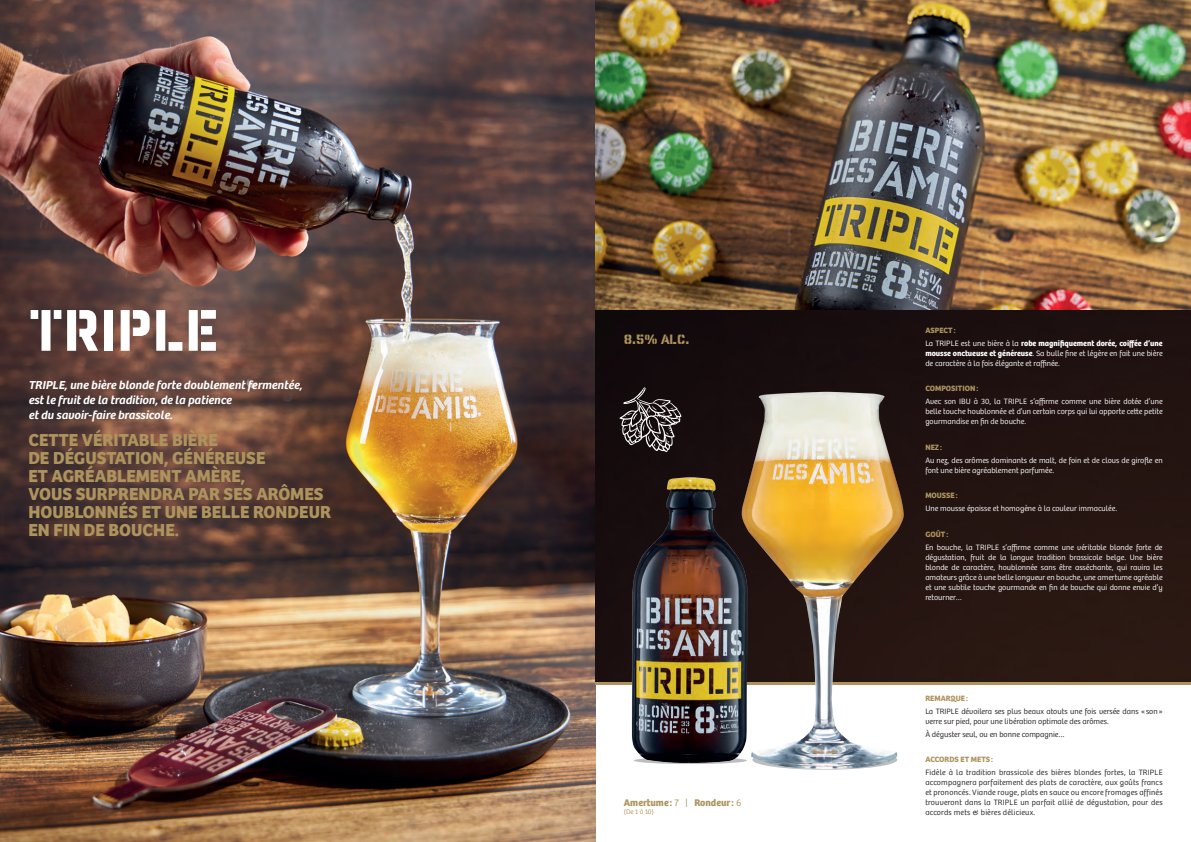
<style>
.page{position:relative;width:1191px;height:842px;background:#fff}
.page>*{position:absolute;margin:0;border:0;box-sizing:border-box;transform-origin:0 0}
.t1{font:500 60.3px "Reload Alt Stencil";color:#fff}
.t2{font:700 18px/18px "Bree";color:#ad945e}
.t3{font:500 14px "Reload Alt Stencil";color:#ad945e}
.t4{font:italic 600 12px/15px "Bree";color:#fff}
.t5{font:700 10px "Bree";color:#ad945e}
.t6{font:300 8px/10px "Bree";color:#fff}
.t7{font:300 8px/10px "Bree";color:#231f20}
.t8{font:700 8px/12.8px "Bree";color:#fff}
.t9{font:700 8px "Bree";color:#ad945e}
.t10{font:300 7px "Bree";color:#ad945e}
.s1{font-weight:300}
.s2{color:#ad945e}
.s3{font-weight:700}
</style>
<div class="page">
<img style="left:0;top:0;width:595px;height:842px">
<img style="left:595px;top:0;width:596px;height:682px">
<hr style="left:595px;top:682px;width:596px;height:2px;background:#ad945e">
<img style="left:621px;top:472px;width:93px;height:292px">
<img style="left:714px;top:387px;width:193px;height:383px">
<svg style="left:619px;top:387px;width:62px;height:65px;background:#473f41"></svg>
<h1 class="t1" style="left:28px;top:294px;width:192px">TRIPLE</h1>
<h3 class="t4" style="left:28px;top:378px;width:275px">TRIPLE, une bière blonde forte doublement fermentée, est le fruit de la tradition, de la patience<br>et du savoir-faire brassicole.</h3>
<h2 class="t2" style="left:28px;top:431px;width:304px">CETTE VÉRITABLE BIÈRE<br>DE DÉGUSTATION, GÉNÉREUSE<br>ET AGRÉABLEMENT AMÈRE,<br>VOUS SURPRENDRA PAR SES ARÔMES<br>HOUBLONNÉS ET UNE BELLE RONDEUR<br>EN FIN DE BOUCHE.</h2>
<h3 class="t3" style="left:624px;top:331px;width:67px">8.5% alc.</h3>
<p class="t5" style="left:624px;top:796px;width:119px">Amertume: <span class="s1">7 |</span> Rondeur: <span class="s1">6</span></p>
<p class="t10" style="left:624px;top:807px;width:32px">(De 1 à 10)</p>
<p class="t8" style="left:925px;top:324px;width:239px"><span class="s2">ASPECT:<br></span><span class="s1">La TRIPLE est une bière à la</span> robe magnifiquement dorée, coiffée d’une</p>
<p class="t6" style="left:925px;top:348px;width:239px"><span class="s3">mousse onctueuse et généreuse</span>. Sa bulle fine et légère en fait une bière de caractère à la fois élégante et raffinée.</p>
<p class="t9" style="left:925px;top:384px;width:54px">COMPOSITION:</p>
<p class="t6" style="left:925px;top:397px;width:239px;text-align:justify">Avec son IBU à 30, la TRIPLE s’affirme comme une bière dotée d’une belle touche houblonnée et d’un certain corps qui lui apporte cette petite gourmandise en fin de bouche.</p>
<p class="t9" style="left:925px;top:442px;width:18px">NEZ:</p>
<p class="t6" style="left:925px;top:455px;width:239px">Au nez, des arômes dominants de malt, de foin et de clous de girofle en font une bière agréablement parfumée.</p>
<p class="t9" style="left:925px;top:491px;width:34px">MOUSSE:</p>
<p class="t6" style="left:925px;top:504px;width:193px">Une mousse épaisse et homogène à la couleur immaculée.</p>
<p class="t9" style="left:925px;top:529px;width:24px">GOÛT:</p>
<p class="t6" style="left:925px;top:542px;width:239px;text-align:justify">En bouche, la TRIPLE s’affirme comme une véritable blonde forte de dégustation, fruit de la longue tradition brassicole belge. Une bière blonde de caractère, houblonnée sans être asséchante, qui ravira les amateurs grâce à une belle longueur en bouche, une amertume agréable et une subtile touche gourmande en fin de bouche qui donne envie d’y retourner…</p>
<p class="t9" style="left:925px;top:693px;width:44px">REMARQUE:</p>
<p class="t7" style="left:925px;top:706px;width:239px">La TRIPLE dévoilera ses plus beaux atouts une fois versée dans «son» verre sur pied, pour une libération optimale des arômes.</p>
<p class="t7" style="left:925px;top:729px;width:141px">À déguster seul, ou en bonne compagnie…</p>
<p class="t9" style="left:925px;top:755px;width:69px">ACCORDS ET METS:</p>
<p class="t7" style="left:925px;top:768px;width:239px;text-align:justify">Fidèle à la tradition brassicole des bières blondes fortes, la TRIPLE accompagnera parfaitement des plats de caractère, aux goûts francs et prononcés. Viande rouge, plats en sauce ou encore fromages affinés trouveront dans la TRIPLE un parfait allié de dégustation, pour des accords mets &amp; bières délicieux.</p>
</div>
